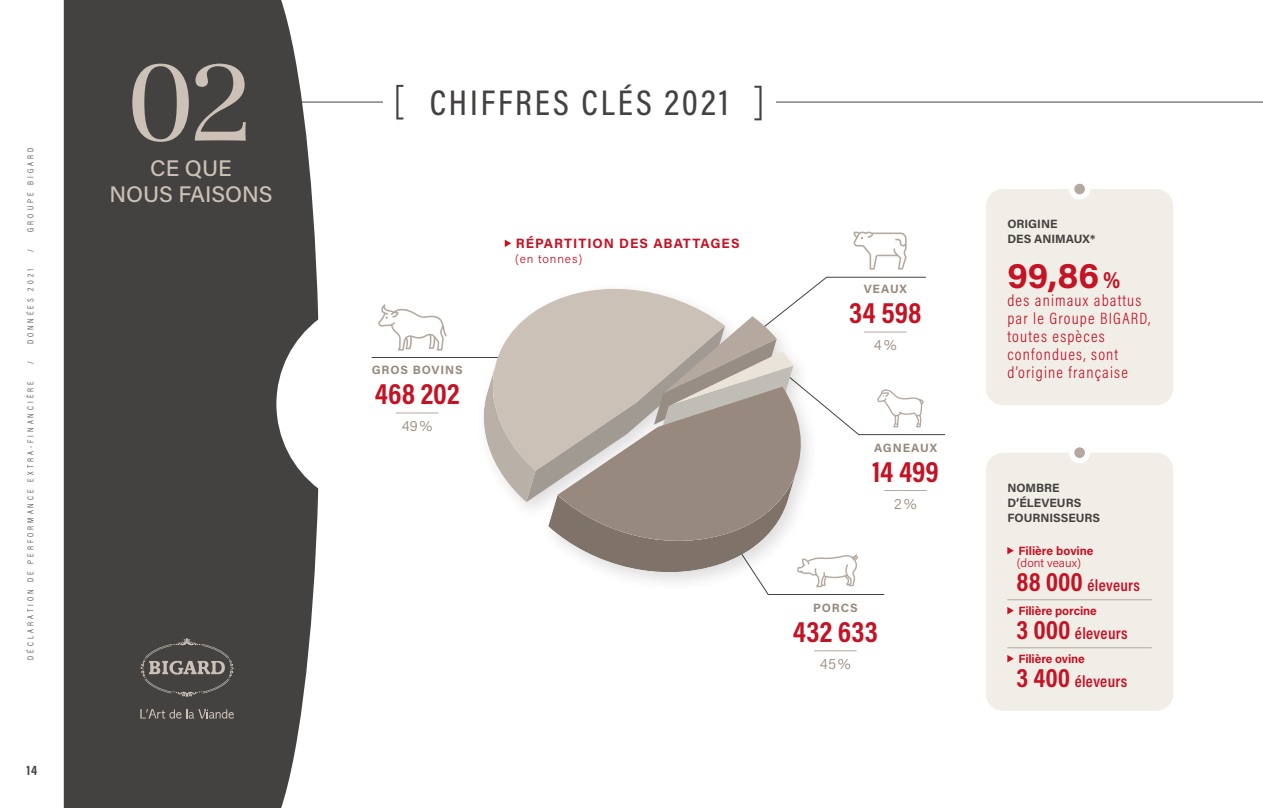
<style>
.page{position:relative;width:1263px;height:808px;background:#fff}
.page>*{position:absolute;margin:0;border:0;box-sizing:border-box;transform-origin:0 0}
.t1{font:108px "AT Basilia";color:#cbc1b7;scale:1.05 1}
.t2{font:500 36px "Acumin Pro Cond";letter-spacing:.08em;color:#444240}
.t3{font:700 36px "Acumin Pro";color:#c41324}
.t4{font:700 30px "Acumin Pro Cond";color:#c41324}
.t5{font:500 22.5px/25.5px "Acumin Pro";color:#cbc1b7;text-align:center}
.t6{font:300 16.5px/18px "Acumin Pro Cond";letter-spacing:.07em;color:#c41324}
.t7{font:600 16.5px "Acumin Pro Cond";letter-spacing:.02em;color:#c41324}
.t8{font:300 15px "Acumin Pro";color:#98897e}
.t9{font:700 13.5px "Acumin Pro";letter-spacing:.07em;color:#c41324}
.t10{font:700 13.5px "Acumin Pro Cond";color:#444240}
.t11{font:700 12px/15px "Acumin Pro";color:#444240}
.t12{font:700 12px "Acumin Pro";letter-spacing:-.01em;color:#c41324}
.t13{font:700 12px "Acumin Pro";letter-spacing:.07em;color:#98897e}
.t14{font:300 12px "Acumin Pro";letter-spacing:.01em;color:#c41324}
.t15{font:300 12px "Acumin Pro";letter-spacing:.07em;color:#c41324}
.t16{font:300 8.7px "Acumin Pro Cond";letter-spacing:.35em;color:#444240}
.s1{font-weight:300;font-size:40.5px}
.s2{font-family:"Acumin Pro Cond";font-size:24px}
.s3{font-weight:700;font-size:27px}
</style>
<div class="page">
<div style="left:64px;top:0;width:254px;height:808px;background:#444240"></div>
<hr style="left:302px;top:102px;width:961px;height:1px;background:#444240">
<svg style="left:140px;top:708px;width:94px;height:11px"></svg>
<svg style="left:140px;top:638px;width:94px;height:59px;background:#585551"></svg>
<div style="left:383px;top:81px;width:393px;height:46px;background:#fff"></div>
<div style="left:986px;top:189px;width:187px;height:216px;background:#f1ede7;border-radius:17px"></div>
<div style="left:986px;top:453px;width:187px;height:258px;background:#f1ede7;border-radius:17px"></div>
<svg style="left:1007px;top:547px;width:7px;height:7px"></svg>
<hr style="left:1007px;top:599px;width:145px;height:1px;background:#b5a99f">
<svg style="left:1007px;top:607px;width:7px;height:7px"></svg>
<hr style="left:1007px;top:647px;width:145px;height:1px;background:#b5a99f">
<svg style="left:1007px;top:655px;width:7px;height:7px"></svg>
<div style="left:1069px;top:178px;width:21px;height:22px;background:#fff;border-radius:50%"></div>
<div style="left:1074px;top:184px;width:11px;height:10px;background:#b5a99f;border-radius:50%"></div>
<div style="left:1069px;top:442px;width:21px;height:21px;background:#fff;border-radius:50%"></div>
<div style="left:1074px;top:447px;width:11px;height:11px;background:#b5a99f;border-radius:50%"></div>
<hr style="left:396px;top:413px;width:42px;height:1px;background:#b5a99f">
<svg style="left:378px;top:304px;width:69px;height:47px"></svg>
<hr style="left:814px;top:650px;width:43px;height:1px;background:#b5a99f">
<hr style="left:372px;top:357px;width:135px;height:1px;background:#444240">
<svg style="left:854px;top:231px;width:53px;height:39px"></svg>
<svg style="left:483px;top:277px;width:462px;height:318px"></svg>
<svg style="left:557px;top:387px;width:264px;height:164px;background:#aa9f97"></svg>
<svg style="left:505px;top:240px;width:6px;height:7px"></svg>
<p class="t16" style="left:25px;top:232px;width:85px;rotate:-90deg">GROUPE BIGARD</p>
<p class="t16" style="left:25px;top:252px;width:4px;rotate:-90deg">/</p>
<p class="t16" style="left:25px;top:344px;width:77px;rotate:-90deg">DONNÉES 2021</p>
<p class="t16" style="left:25px;top:364px;width:4px;rotate:-90deg">/</p>
<p class="t16" style="left:25px;top:660px;width:280px;rotate:-90deg">DÉCLARATION DE PERFORMANCE EXTRA-FINANCIÈRE</p>
<p class="t10" style="left:26px;top:762px;width:12px">14</p>
<h1 class="t1" style="left:129px;top:38px;width:120px">02</h1>
<h3 class="t5" style="left:109px;top:155px;width:165px">CE QUE<br>NOUS FAISONS</h3>
<h2 class="t2" style="left:394px;top:79px;width:372px"><span class="s1">[</span> CHIFFRES CLÉS 2021 <span class="s1">]</span></h2>
<p class="t13" style="left:372px;top:362px;width:92px">GROS BOVINS</p>
<h3 class="t4" style="left:375px;top:374px;width:86px">468 202</h3>
<p class="t8" style="left:402px;top:416px;width:32px">49%</p>
<p class="t9" style="left:516px;top:234px;width:225px">RÉPARTITION DES ABATTAGES</p>
<p class="t15" style="left:515px;top:251px;width:69px">(en tonnes)</p>
<p class="t13" style="left:864px;top:281px;width:45px">VEAUX</p>
<h3 class="t4" style="left:849px;top:293px;width:74px">34 598</h3>
<p class="t8" style="left:874px;top:335px;width:24px">4%</p>
<p class="t13" style="left:874px;top:439px;width:65px">AGNEAUX</p>
<h3 class="t4" style="left:872px;top:452px;width:69px">14 499</h3>
<p class="t8" style="left:894px;top:493px;width:24px">2%</p>
<p class="t13" style="left:813px;top:599px;width:46px">PORCS</p>
<h3 class="t4" style="left:793px;top:612px;width:87px">432 633</h3>
<p class="t8" style="left:820px;top:653px;width:32px">45%</p>
<p class="t11" style="left:1007px;top:216px;width:90px">ORIGINE<br>DES ANIMAUX*</p>
<h2 class="t3" style="left:1007px;top:250px;width:114px">99,86 <span class="s2">%</span></h2>
<p class="t6" style="left:1007px;top:291px;width:145px">des animaux abattus par le Groupe BIGARD, toutes espèces confondues, sont d’origine française</p>
<p class="t11" style="left:1007px;top:480px;width:94px">NOMBRE<br>D’ÉLEVEURS<br>FOURNISSEURS</p>
<p class="t12" style="left:1018px;top:542px;width:77px">Filière bovine</p>
<p class="t14" style="left:1017px;top:554px;width:66px">(dont veaux)</p>
<p class="t7" style="left:1016px;top:574px;width:125px"><span class="s3">88 000</span> éleveurs</p>
<p class="t12" style="left:1018px;top:602px;width:80px">Filière porcine</p>
<p class="t7" style="left:1016px;top:622px;width:112px"><span class="s3">3 000</span> éleveurs</p>
<p class="t12" style="left:1018px;top:650px;width:68px">Filière ovine</p>
<p class="t7" style="left:1016px;top:670px;width:112px"><span class="s3">3 400</span> éleveurs</p>
</div>
